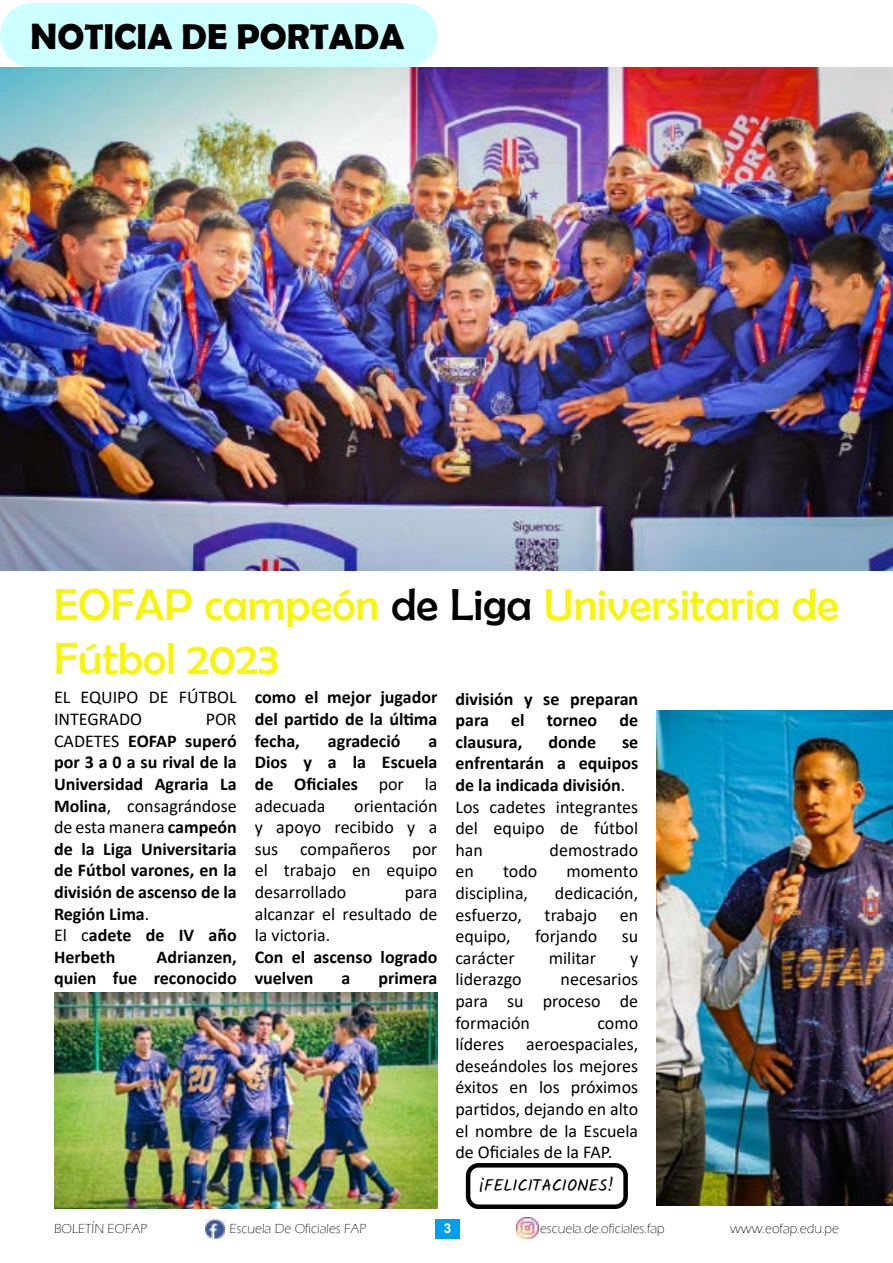
<style>
.page{position:relative;width:893px;height:1263px;background:#fff}
.page>*{position:absolute;margin:0;border:0;box-sizing:border-box;transform-origin:0 0}
.t1{font:45px/54px "Berlin Sans FB";color:#f8f50c}
.t2{font:700 36px "Berlin Sans FB Demi";color:#000}
.t3{font:18px/21.6px "Calibri";color:#000;text-align:justify}
.t4{font:700 18px/21.6px "Calibri";color:#000;text-align:justify}
.t5{font:18px "Kalam";color:#000}
.t6{font:300 13.5px "Eras ITC";color:#000}
.t7{font:700 13.5px "Arial";color:#fff}
.s1{color:#000}
.s2{font-weight:400}
.s3{font-weight:700}
</style>
<div class="page">
<div style="left:435px;top:1219px;width:24px;height:20px;background:#009ff0"></div>
<img style="left:206px;top:1219px;width:19px;height:20px">
<img style="left:517px;top:1217px;width:21px;height:22px">
<div style="left:0;top:3px;width:437px;height:65px;background:#cff;border-radius:32px"></div>
<img style="left:0;top:68px;width:893px;height:502px">
<img style="left:54px;top:993px;width:383px;height:215px">
<img style="left:656px;top:710px;width:237px;height:496px">
<div style="left:466px;top:1163px;width:162px;height:46px;border:4px solid #000;border-radius:10px"></div>
<h2 class="t2" style="left:31px;top:16px;width:375px">NOTICIA DE PORTADA</h2>
<h1 class="t1" style="left:54px;top:577px;width:786px">EOFAP campeón <span class="s1">de Liga</span> Universitaria de<br>Fútbol 2023</h1>
<p class="t3" style="left:54px;top:686px;width:184px">EL EQUIPO DE FÚTBOL<br>INTEGRADO</p>
<p class="t4" style="left:255px;top:686px;width:184px">como el mejor jugador del partido de la última fecha,</p>
<p class="t4" style="left:455px;top:687px;width:184px">división y se preparan para el torneo de clausura,</p>
<p class="t4" style="left:54px;top:708px;width:184px;text-align:left;text-indent:152px"><span class="s2">POR<br>CADETES</span> EOFAP superó por 3 a 0 a su rival de la<br>Universidad Agraria La<br>Molina<span class="s2">, consagrándose de esta manera</span> campeón de la Liga Universitaria de Fútbol varones, en la división de ascenso de la<br>Región Lima<span class="s2">.<br>El c</span>adete de IV año<br>Herbeth</p>
<p class="t4" style="left:328px;top:730px;width:74px">agradeció</p>
<p class="t4" style="left:548px;top:731px;width:49px">donde</p>
<p class="t4" style="left:255px;top:730px;width:184px;text-indent:174px">a Dios y a la Escuela de Oficiales <span class="s2">por la adecuada</span></p>
<p class="t3" style="left:455px;top:730px;width:184px;text-align:left;text-indent:166px"><span class="s3">se enfrentarán a equipos de la indicada división</span>.<br>Los cadetes integrantes del equipo de fútbol han</p>
<p class="t3" style="left:255px;top:794px;width:184px;text-indent:99px">orientación y apoyo recibido y a sus compañeros por el trabajo en equipo desarrollado</p>
<p class="t3" style="left:550px;top:838px;width:90px">demostrado</p>
<p class="t3" style="left:455px;top:860px;width:20px">en</p>
<p class="t3" style="left:503px;top:860px;width:36px">todo</p>
<p class="t3" style="left:566px;top:860px;width:73px">momento</p>
<p class="t3" style="left:455px;top:882px;width:74px">disciplina,</p>
<p class="t3" style="left:555px;top:882px;width:85px">dedicación,</p>
<p class="t3" style="left:455px;top:903px;width:68px">esfuerzo,</p>
<p class="t3" style="left:545px;top:903px;width:54px">trabajo</p>
<p class="t3" style="left:620px;top:903px;width:20px">en</p>
<p class="t3" style="left:455px;top:925px;width:57px">equipo,</p>
<p class="t3" style="left:535px;top:925px;width:64px">forjando</p>
<p class="t3" style="left:622px;top:925px;width:18px">su</p>
<p class="t3" style="left:455px;top:946px;width:61px">carácter</p>
<p class="t3" style="left:549px;top:946px;width:49px">militar</p>
<p class="t3" style="left:630px;top:946px;width:10px">y</p>
<p class="t3" style="left:455px;top:968px;width:67px">liderazgo</p>
<p class="t3" style="left:255px;top:881px;width:184px;text-indent:150px">para alcanzar el resultado de la victoria.</p>
<p class="t4" style="left:255px;top:946px;width:184px">Con el ascenso logrado vuelven</p>
<p class="t4" style="left:54px;top:946px;width:184px;text-align:right">Adrianzen,<br>quien fue reconocido</p>
<p class="t4" style="left:341px;top:967px;width:10px">a</p>
<p class="t4" style="left:378px;top:967px;width:61px">primera</p>
<p class="t3" style="left:455px;top:968px;width:184px;text-indent:105px">necesarios para su proceso de formación</p>
<p class="t3" style="left:455px;top:1011px;width:184px;text-indent:142px">como líderes aeroespaciales, deseándoles los mejores éxitos en los próximos partidos, dejando en alto el nombre de la Escuela de Oficiales de la FAP.</p>
<p class="t5" style="left:478px;top:1173px;width:137px">¡FELICITACIONES!</p>
<p class="t6" style="left:54px;top:1221px;width:95px">BOLETÍN EOFAP</p>
<p class="t6" style="left:230px;top:1221px;width:138px">Escuela De Oficiales FAP</p>
<p class="t7" style="left:444px;top:1219px;width:9px">3</p>
<p class="t6" style="left:540px;top:1221px;width:126px">escuela.de.oficiales.fap</p>
<p class="t6" style="left:730px;top:1221px;width:110px">www.eofap.edu.pe</p>
</div>
